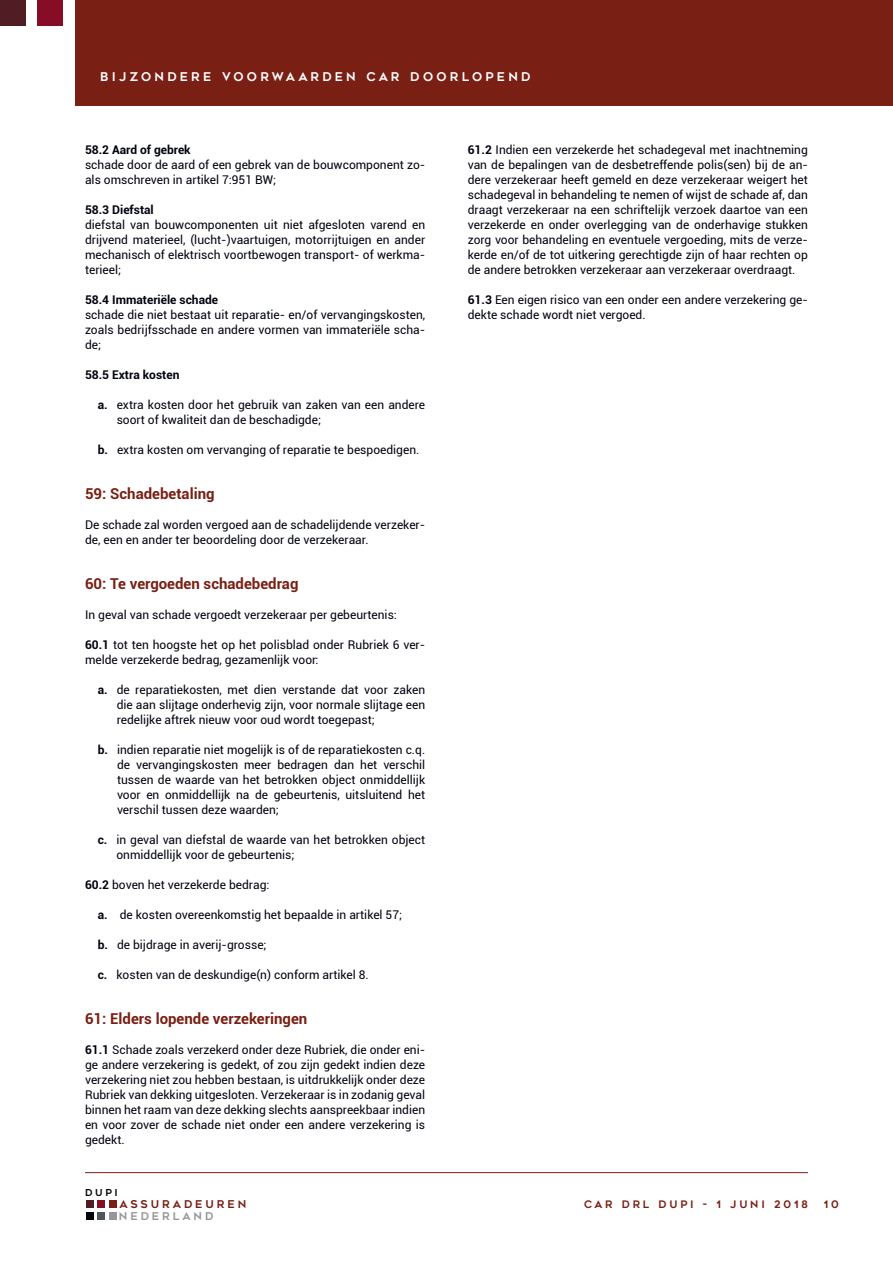
<style>
.page{position:relative;width:893px;height:1263px;background:#fff}
.page>*{position:absolute;margin:0;border:0;box-sizing:border-box;transform-origin:0 0}
.t1{font:700 15px "Roboto";color:#791f14}
.t2{font:12px/15px "Roboto";color:#00030f}
.t3{font:700 12px "Roboto";color:#00030f}
.t4{font:12px "Geometos";letter-spacing:.275em;color:#fff}
.t5{font:10.8px "Geometos";letter-spacing:.275em;color:#7a1f15}
.t6{font:10.8px "Geometos";letter-spacing:.275em;color:#95979a}
.t7{font:10.35px "Geometos";letter-spacing:.275em;color:#791f14}
.t8{font:9.6px "Geometos";color:#05060b}
.s1{font-weight:700}
</style>
<div class="page">
<div style="left:0;top:0;width:25px;height:25px;background:#4f1d23"></div>
<div style="left:38px;top:0;width:25px;height:25px;background:#870d27"></div>
<div style="left:75px;top:0;width:818px;height:106px;background:#791f14"></div>
<hr style="left:85px;top:1172px;width:723px;height:1px;background:#791f14">
<div style="left:86px;top:1212px;width:8px;height:7px;background:#05060b"></div>
<div style="left:97px;top:1212px;width:8px;height:7px;background:#50545b"></div>
<div style="left:109px;top:1212px;width:8px;height:7px;background:#95979a"></div>
<div style="left:86px;top:1200px;width:8px;height:8px;background:#4f1d23"></div>
<div style="left:97px;top:1200px;width:8px;height:8px;background:#870d27"></div>
<div style="left:109px;top:1200px;width:8px;height:8px;background:#7a1f15"></div>
<p class="t4" style="left:100px;top:70px;width:432px">BIJZONDERE VOORWAARDEN CAR DOORLOPEND</p>
<p class="t3" style="left:85px;top:141px;width:107px">58.2 Aard of gebrek</p>
<p class="t2" style="left:85px;top:157px;width:342px">schade door de aard of een gebrek van de bouwcomponent zo&shy;als omschreven in artikel 7:951 BW;</p>
<p class="t3" style="left:85px;top:201px;width:70px">58.3 Diefstal</p>
<p class="t2" style="left:85px;top:217px;width:342px;text-align:justify">diefstal van bouwcomponenten uit niet afgesloten varend en drijvend materieel, (lucht-)vaartuigen, motorrijtuigen en ander mechanisch of elektrisch voortbewogen transport- of werkma&shy;terieel;</p>
<p class="t3" style="left:85px;top:291px;width:135px">58.4 Immateriële schade</p>
<p class="t2" style="left:85px;top:307px;width:342px;text-align:justify">schade die niet bestaat uit reparatie- en/of vervangingskosten, zoals bedrijfsschade en andere vormen van immateriële scha&shy;de;</p>
<p class="t3" style="left:85px;top:366px;width:96px">58.5 Extra kosten</p>
<p class="t2" style="left:117px;top:397px;width:310px;text-indent:-19px"><span class="s1">a.</span> extra kosten door het gebruik van zaken van een andere soort of kwaliteit dan de beschadigde;</p>
<p class="t2" style="left:98px;top:442px;width:323px"><span class="s1">b.</span> extra kosten om vervanging of reparatie te bespoedigen.</p>
<p class="t1" style="left:85px;top:483px;width:131px">59: Schadebetaling</p>
<p class="t2" style="left:85px;top:517px;width:342px">De schade zal worden vergoed aan de schadelijdende verzeker&shy;de, een en ander ter beoordeling door de verzekeraar.</p>
<p class="t1" style="left:85px;top:573px;width:215px">60: Te vergoeden schadebedrag</p>
<p class="t2" style="left:85px;top:607px;width:313px">In geval van schade vergoedt verzekeraar per gebeurtenis:</p>
<p class="t2" style="left:85px;top:637px;width:342px"><span class="s1">60.1</span> tot ten hoogste het op het polisblad onder Rubriek 6 ver&shy;melde verzekerde bedrag, gezamenlijk voor:</p>
<p class="t2" style="left:117px;top:682px;width:310px;text-align:justify;text-indent:-19px"><span class="s1">a.</span> de reparatiekosten, met dien verstande dat voor zaken die aan slijtage onderhevig zijn, voor normale slijtage een redelijke aftrek nieuw voor oud wordt toegepast;</p>
<p class="t2" style="left:117px;top:742px;width:310px;text-align:justify;text-indent:-19px"><span class="s1">b.</span> indien reparatie niet mogelijk is of de reparatiekosten c.q. de vervangingskosten meer bedragen dan het verschil tussen de waarde van het betrokken object onmiddellijk voor en onmiddellijk na de gebeurtenis, uitsluitend het verschil tussen deze waarden;</p>
<p class="t2" style="left:116px;top:832px;width:310px;text-indent:-19px"><span class="s1">c.</span> in geval van diefstal de waarde van het betrokken object onmiddellijk voor de gebeurtenis;</p>
<p class="t2" style="left:85px;top:877px;width:186px"><span class="s1">60.2</span> boven het verzekerde bedrag:</p>
<p class="t2" style="left:98px;top:907px;width:306px"><span class="s1">a.</span> de kosten overeenkomstig het bepaalde in artikel 57;</p>
<p class="t2" style="left:98px;top:937px;width:170px"><span class="s1">b.</span> de bijdrage in averij-grosse;</p>
<p class="t2" style="left:98px;top:967px;width:272px"><span class="s1">c.</span> kosten van de deskundige(n) conform artikel 8.</p>
<p class="t1" style="left:85px;top:1008px;width:224px">61: Elders lopende verzekeringen</p>
<p class="t2" style="left:85px;top:1042px;width:342px;text-align:justify"><span class="s1">61.1</span> Schade zoals verzekerd onder deze Rubriek, die onder eni&shy;ge andere verzekering is gedekt, of zou zijn gedekt indien deze verzekering niet zou hebben bestaan, is uitdrukkelijk onder deze Rubriek van dekking uitgesloten. Verzekeraar is in zodanig geval binnen het raam van deze dekking slechts aanspreekbaar indien en voor zover de schade niet onder een andere verzekering is gedekt.</p>
<p class="t8" style="left:85px;top:1187px;width:34px">DUPI</p>
<p class="t2" style="left:468px;top:142px;width:342px;text-align:justify"><span class="s1">61.2</span> Indien een verzekerde het schadegeval met inachtneming van de bepalingen van de desbetreffende polis(sen) bij de an&shy;dere verzekeraar heeft gemeld en deze verzekeraar weigert het schadegeval in behandeling te nemen of wijst de schade af, dan draagt verzekeraar na een schriftelijk verzoek daartoe van een verzekerde en onder overlegging van de onderhavige stukken zorg voor behandeling en eventuele vergoeding, mits de verze&shy;kerde en/of de tot uitkering gerechtigde zijn of haar rechten op de andere betrokken verzekeraar aan verzekeraar overdraagt.</p>
<p class="t2" style="left:468px;top:292px;width:342px"><span class="s1">61.3</span> Een eigen risico van een onder een andere verzekering ge&shy;dekte schade wordt niet vergoed.</p>
<p class="t5" style="left:120px;top:1198px;width:128px">ASSURADEUREN</p>
<p class="t7" style="left:584px;top:1199px;width:225px">CAR DRL DUPI - 1 JUNI 2018</p>
<p class="t7" style="left:824px;top:1199px;width:17px">1 0</p>
<p class="t6" style="left:119px;top:1209px;width:96px">NEDERLAND</p>
</div>
